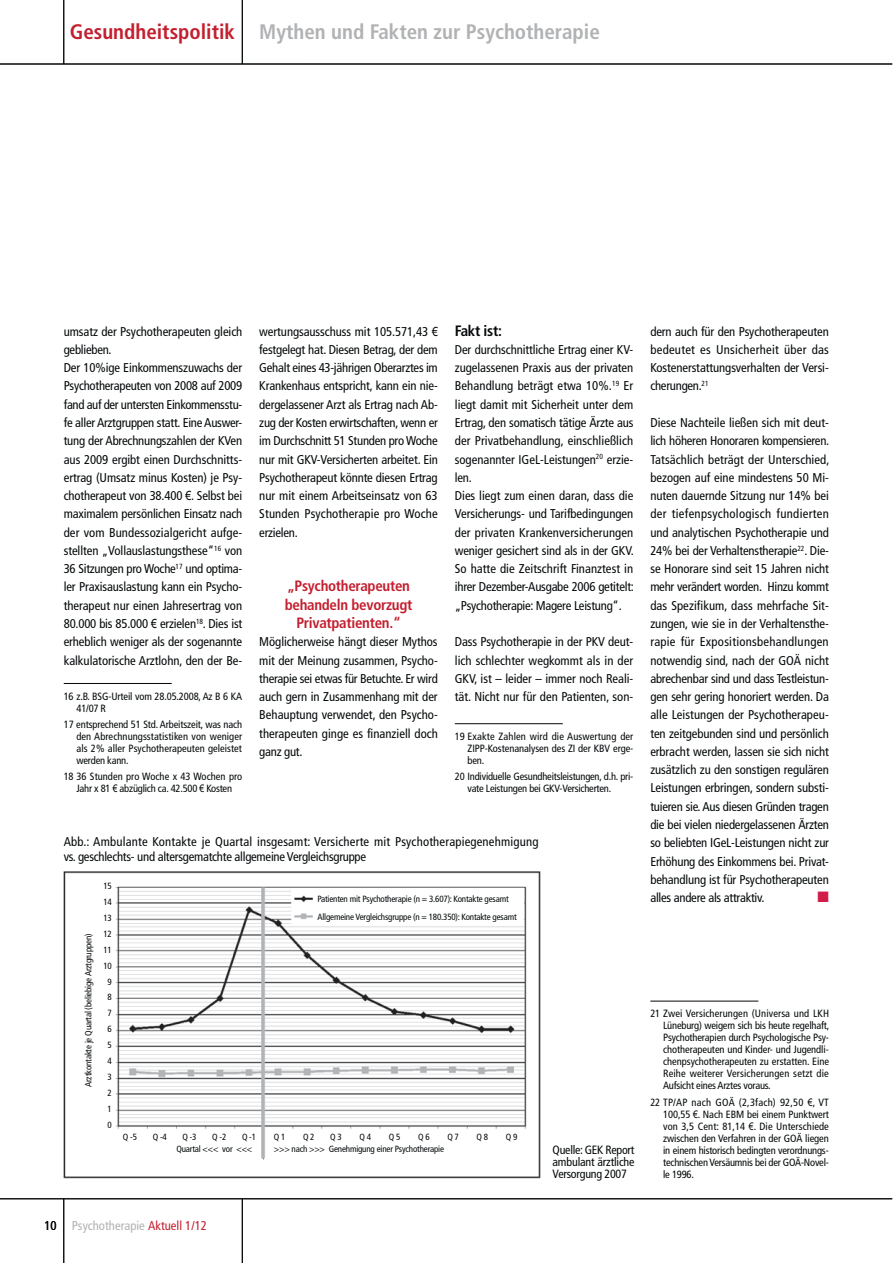
<style>
.page{position:relative;width:893px;height:1263px;background:#fff}
.page>*{position:absolute;margin:0;border:0;box-sizing:border-box;transform-origin:0 0}
.t1{font:700 condensed 21px "Frutiger";color:#b1b2b4}
.t2{font:700 condensed 15px/18.3px "Frutiger";letter-spacing:-.02em;color:#c31f2f;text-align:center}
.t3{font:700 condensed 15px "Frutiger";letter-spacing:-.02em;color:#040809}
.t4{font:condensed 12.75px/18.3px "Frutiger";letter-spacing:-.005em;color:#040809;text-align:justify}
.t5{font:condensed 12.75px/15px "Frutiger";letter-spacing:.015em;color:#040809}
.t6{font:condensed 12.75px "Frutiger";color:#b1b2b4}
.t7{font:condensed 12px/12px "Frutiger";letter-spacing:-.02em;color:#040809;text-align:justify}
.t8{font:condensed 10.5px/12px "Frutiger";letter-spacing:-.02em;color:#040809;text-align:justify}
.t9{font:condensed 9px/15.9px "Frutiger";letter-spacing:-.02em;color:#040809;text-align:center}
.s1{color:#c31f2f}
.s2{font-family:"Arial Narrow";font-stretch:normal}
.s3{color:#040809}
</style>
<div class="page">
<hr style="left:64px;top:683px;width:108px;height:1px;background:#040809">
<hr style="left:455px;top:723px;width:108px;height:1px;background:#040809">
<hr style="left:650px;top:1001px;width:108px;height:1px;background:#040809">
<img style="left:63px;top:871px;width:478px;height:308px">
<hr style="left:0;top:64px;width:892px;height:1px;background:#040809">
<hr style="left:63px;top:0;width:1px;height:64px;background:#040809">
<hr style="left:63px;top:1199px;width:1px;height:64px;background:#040809">
<hr style="left:242px;top:1199px;width:1px;height:64px;background:#040809">
<hr style="left:242px;top:0;width:1px;height:64px;background:#040809">
<hr style="left:0;top:1198px;width:892px;height:1px;background:#040809">
<p class="t1" style="left:70px;top:23px;width:532px"><span class="s1">Gesundheitspolitik</span> Mythen und Fakten zur Psychotherapie</p>
<p class="t4" style="left:64px;top:323px;width:180px;text-align:left">umsatz der Psychotherapeuten gleich geblieben.<br>Der 10%ige Einkommenszuwachs der Psychotherapeuten von 2008 auf 2009 fand auf der untersten Einkommensstu&shy;fe aller Arztgruppen statt. Eine Auswer&shy;tung der Abrechnungszahlen der KVen aus 2009 ergibt einen Durchschnitts&shy;ertrag (Umsatz minus Kosten) je Psy&shy;chotherapeut von 38.400 <span class="s2">-</span>. Selbst bei maximalem persönlichen Einsatz nach der vom Bundessozialgericht aufge&shy;stellten „Vollauslastungsthese“<sup>16</sup> von 36 Sitzungen pro Woche<sup>17</sup> und optima&shy;ler Praxisauslastung kann ein Psycho&shy;therapeut nur einen Jahresertrag von 80.000 bis 85.000 <span class="s2">-</span> erzielen<sup>18</sup>. Dies ist erheblich weniger als der sogenannte kalkulatorische Arztlohn, den der Be-</p>
<p class="t8" style="left:77px;top:691px;width:167px;text-indent:-13px">16 z.B. BSG-Urteil vom 28.05.2008, Az B 6 KA<br>41/07 R</p>
<p class="t8" style="left:77px;top:719px;width:167px;text-indent:-13px">17 entsprechend 51 Std. Arbeitszeit, was nach den Abrechnungsstatistiken von weniger als 2% aller Psychotherapeuten geleistet werden kann.</p>
<p class="t8" style="left:64px;top:771px;width:180px;text-align:center">18 36 Stunden pro Woche x 43 Wochen pro<br>Jahr x 81 <span class="s2">-</span> abzüglich ca. 42.500 <span class="s2">-</span> Kosten</p>
<p class="t4" style="left:259px;top:323px;width:180px">wertungsausschuss mit 105.571,43 <span class="s2">- </span>festgelegt hat. Diesen Betrag, der dem Gehalt eines 43-jährigen Oberarztes im Krankenhaus entspricht, kann ein nie&shy;dergelassener Arzt als Ertrag nach Ab&shy;zug der Kosten erwirtschaften, wenn er im Durchschnitt 51 Stunden pro Woche nur mit GKV-Versicherten arbeitet. Ein Psychotherapeut könnte diesen Ertrag nur mit einem Arbeitseinsatz von 63<br>Stunden Psychotherapie pro Woche erzielen.</p>
<p class="t2" style="left:285px;top:578px;width:129px">„Psychotherapeuten behandeln bevorzugt<br>Privatpatienten.“</p>
<p class="t4" style="left:259px;top:634px;width:180px">Möglicherweise hängt dieser Mythos mit der Meinung zusammen, Psycho&shy;therapie sei etwas für Betuchte. Er wird auch gern in Zusammenhang mit der Behauptung verwendet, den Psycho&shy;therapeuten ginge es finanziell doch ganz gut.</p>
<p class="t3" style="left:455px;top:324px;width:49px">Fakt ist:</p>
<p class="t4" style="left:455px;top:341px;width:181px;text-align:left">Der durchschnittliche Ertrag einer KV&shy;zugelassenen Praxis aus der privaten Behandlung beträgt etwa 10%.<sup>19</sup> Er liegt damit mit Sicherheit unter dem Ertrag, den somatisch tätige Ärzte aus der Privatbehandlung, einschließlich sogenannter IGeL-Leistungen<sup>20</sup> erzie&shy;len.<br>Dies liegt zum einen daran, dass die Versicherungs- und Tarifbedingungen der privaten Krankenversicherungen weniger gesichert sind als in der GKV.<br>So hatte die Zeitschrift Finanztest in ihrer Dezember-Ausgabe 2006 getitelt: „Psychotherapie: Magere Leistung“.</p>
<p class="t4" style="left:455px;top:634px;width:180px">Dass Psychotherapie in der PKV deut&shy;lich schlechter wegkommt als in der GKV, ist – leider – immer noch Reali&shy;tät. Nicht nur für den Patienten, son-</p>
<p class="t8" style="left:468px;top:731px;width:167px;text-indent:-13px">19 Exakte Zahlen wird die Auswertung der ZIPP-Kostenanalysen des ZI der KBV erge&shy;ben.</p>
<p class="t8" style="left:468px;top:771px;width:167px;text-indent:-13px">20 Individuelle Gesundheitsleistungen, d.h. pri&shy;vate Leistungen bei GKV-Versicherten.</p>
<p class="t5" style="left:64px;top:835px;width:476px">Abb.: Ambulante Kontakte je Quartal insgesamt: Versicherte mit Psychotherapiegenehmigung vs. geschlechts- und altersgematchte allgemeine Vergleichsgruppe</p>
<p class="t9" style="left:81px;top:1087px;width:155px;rotate:-90deg">Arztkontakte je Quartal (beliebige Arztgruppen)</p>
<p class="t9" style="left:103px;top:879px;width:10px">15<br>14<br>13<br>12<br>11<br>10<br>9<br>8<br>7<br>6<br>5<br>4<br>3<br>2<br>1<br>0</p>
<p class="t9" style="left:317px;top:891px;width:201px;line-height:18px;text-align:left">Patienten mit Psychotherapie (n = 3.607): Kontakte gesamt<br>Allgemeine Vergleichsgruppe (n = 180.350): Kontakte gesamt</p>
<p class="t9" style="left:123px;top:1130px;width:16px">Q -5</p>
<p class="t9" style="left:153px;top:1130px;width:16px">Q -4</p>
<p class="t9" style="left:182px;top:1130px;width:16px">Q -3</p>
<p class="t9" style="left:212px;top:1130px;width:16px">Q -2</p>
<p class="t9" style="left:242px;top:1130px;width:16px">Q -1</p>
<p class="t9" style="left:274px;top:1130px;width:13px">Q 1</p>
<p class="t9" style="left:303px;top:1130px;width:13px">Q 2</p>
<p class="t9" style="left:330px;top:1130px;width:13px">Q 3</p>
<p class="t9" style="left:359px;top:1130px;width:13px">Q 4</p>
<p class="t9" style="left:389px;top:1130px;width:13px">Q 5</p>
<p class="t9" style="left:418px;top:1130px;width:13px">Q 6</p>
<p class="t9" style="left:447px;top:1130px;width:13px">Q 7</p>
<p class="t9" style="left:477px;top:1130px;width:13px">Q 8</p>
<p class="t9" style="left:506px;top:1130px;width:13px">Q 9</p>
<p class="t9" style="left:176px;top:1142px;width:77px">Quartal &lt;&lt;&lt; vor &lt;&lt;&lt;</p>
<p class="t9" style="left:274px;top:1142px;width:172px">&gt;&gt;&gt; nach &gt;&gt;&gt; Genehmigung einer Psychotherapie</p>
<p class="t6" style="left:44px;top:1220px;width:164px"><span class="s3">10</span> Psychotherapie <span class="s1">Aktuell 1/12</span></p>
<p class="t7" style="left:553px;top:1144px;width:83px">Quelle: GEK Report ambulant ärztliche Versorgung 2007</p>
<p class="t4" style="left:650px;top:323px;width:180px">dern auch für den Psychotherapeuten bedeutet es Unsicherheit über das Kostenerstattungsverhalten der Versi&shy;cherungen.<sup>21</sup></p>
<p class="t4" style="left:650px;top:414px;width:181px">Diese Nachteile ließen sich mit deut&shy;lich höheren Honoraren kompensieren.<br>Tatsächlich beträgt der Unterschied, bezogen auf eine mindestens 50 Mi&shy;nuten dauernde Sitzung nur 14% bei der tiefenpsychologisch fundierten und analytischen Psychotherapie und 24% bei der Verhaltenstherapie<sup>22</sup>. Die&shy;se Honorare sind seit 15 Jahren nicht mehr verändert worden. Hinzu kommt das Spezifikum, dass mehrfache Sit&shy;zungen, wie sie in der Verhaltensthe&shy;rapie für Expositionsbehandlungen notwendig sind, nach der GOÄ nicht abrechenbar sind und dass Testleistun&shy;gen sehr gering honoriert werden. Da alle Leistungen der Psychotherapeu&shy;ten zeitgebunden sind und persönlich erbracht werden, lassen sie sich nicht zusätzlich zu den sonstigen regulären Leistungen erbringen, sondern substi&shy;tuieren sie. Aus diesen Gründen tragen die bei vielen niedergelassenen Ärzten so beliebten IGeL-Leistungen nicht zur Erhöhung des Einkommens bei. Privat&shy;behandlung ist für Psychotherapeuten alles andere als attraktiv.</p>
<p class="t8" style="left:663px;top:1009px;width:168px;text-indent:-13px">21 Zwei Versicherungen (Universa und LKH Lüneburg) weigern sich bis heute regelhaft, Psychotherapien durch Psychologische Psy&shy;chotherapeuten und Kinder- und Jugendli&shy;chenpsychotherapeuten zu erstatten. Eine Reihe weiterer Versicherungen setzt die Aufsicht eines Arztes voraus.</p>
<p class="t8" style="left:663px;top:1097px;width:167px;text-indent:-13px">22 TP/AP nach GOÄ (2,3fach) 92,50 <span class="s2">-</span>, VT 100,55 <span class="s2">-</span>. Nach EBM bei einem Punktwert von 3,5 Cent: 81,14 <span class="s2">-</span>. Die Unterschiede zwischen den Verfahren in der GOÄ liegen in einem historisch bedingten verordnungs&shy;technischen Versäumnis bei der GOÄ-Novel&shy;le 1996.</p>
</div>
